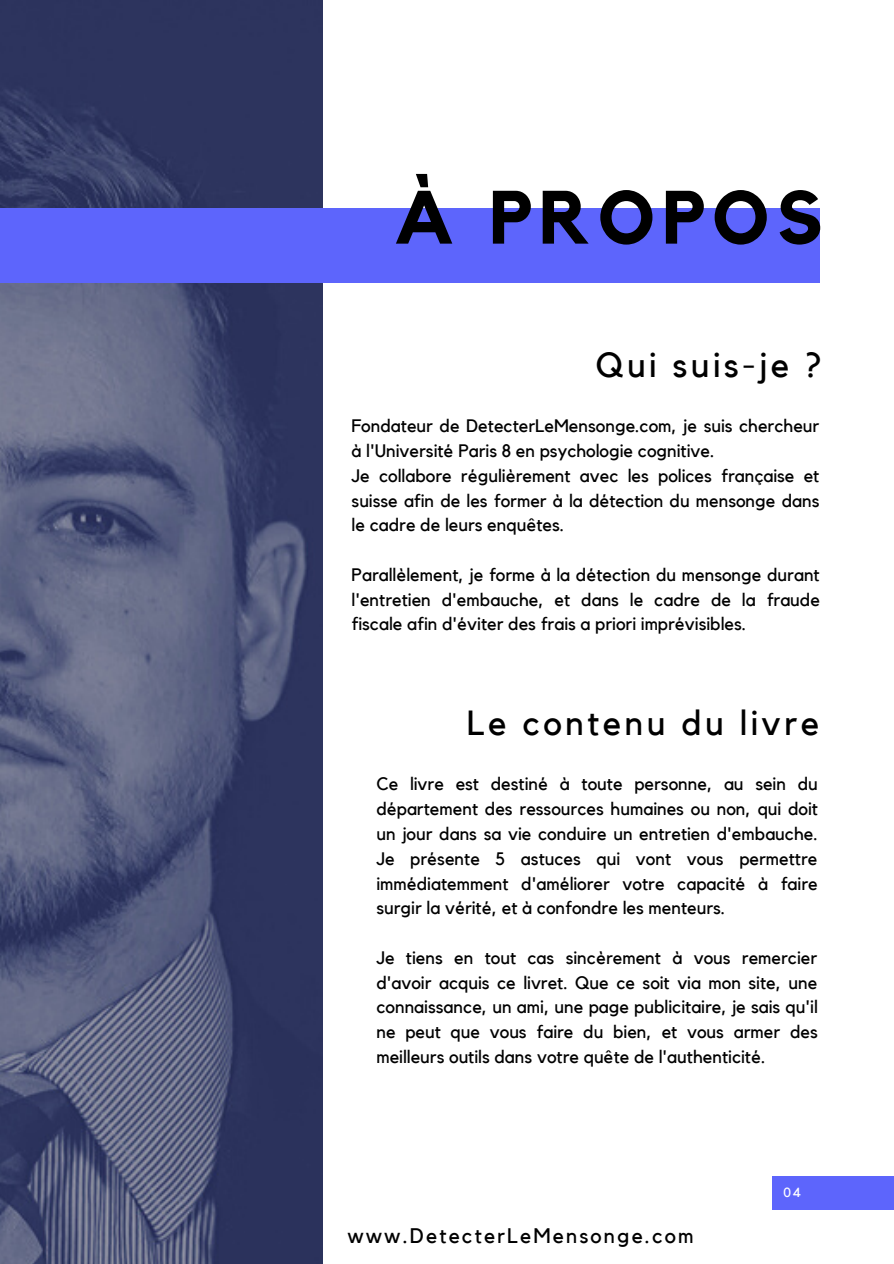
<style>
.page{position:relative;width:894px;height:1264px;background:#fff}
.page>*{position:absolute;margin:0;border:0;box-sizing:border-box;transform-origin:0 0}
.t1{font:700 74.55px "Kollektif";letter-spacing:.1em;color:#000}
.t2{font:34.8px "Kollektif";letter-spacing:.1em;color:#000}
.t3{font:21px "Kollektif";letter-spacing:.1em;color:#000}
.t4{font:18px/24.8px "Kollektif";color:#000;text-align:justify}
.t5{font:13.2px "Kollektif";color:#fff}
</style>
<div class="page">
<img style="left:0;top:0;width:323px;height:1263px">
<div style="left:0;top:208px;width:819px;height:75px;background:#5d65fc"></div>
<div style="left:772px;top:1176px;width:121px;height:33px;background:#5d65fc"></div>
<h1 class="t1" style="left:394px;top:183px;width:430px">À PROPOS</h1>
<h2 class="t2" style="left:595px;top:348px;width:227px">Qui suis-je ?</h2>
<p class="t4" style="left:351px;top:414px;width:469px;text-align:left">Fondateur de DetecterLeMensonge.com, je suis chercheur à l'Université Paris 8 en psychologie cognitive.<br>Je collabore régulièrement avec les polices française et suisse afin de les former à la détection du mensonge dans le cadre de leurs enquêtes.</p>
<p class="t4" style="left:351px;top:563px;width:469px">Parallèlement, je forme à la détection du mensonge durant l'entretien d'embauche, et dans le cadre de la fraude fiscale afin d'éviter des frais a priori imprévisibles.</p>
<h2 class="t2" style="left:466px;top:706px;width:354px">Le contenu du livre</h2>
<p class="t4" style="left:376px;top:772px;width:443px">Ce livre est destiné à toute personne, au sein du département des ressources humaines ou non, qui doit un jour dans sa vie conduire un entretien d'embauche.<br>Je présente 5 astuces qui vont vous permettre immédiatemment d'améliorer votre capacité à faire surgir la vérité, et à confondre les menteurs.</p>
<p class="t4" style="left:376px;top:945px;width:443px">Je tiens en tout cas sincèrement à vous remercier d'avoir acquis ce livret. Que ce soit via mon site, une connaissance, un ami, une page publicitaire, je sais qu'il ne peut que vous faire du bien, et vous armer des meilleurs outils dans votre quête de l'authenticité.</p>
<p class="t3" style="left:347px;top:1225px;width:347px">www.DetecterLeMensonge.com</p>
<p class="t5" style="left:783px;top:1186px;width:19px">04</p>
</div>
